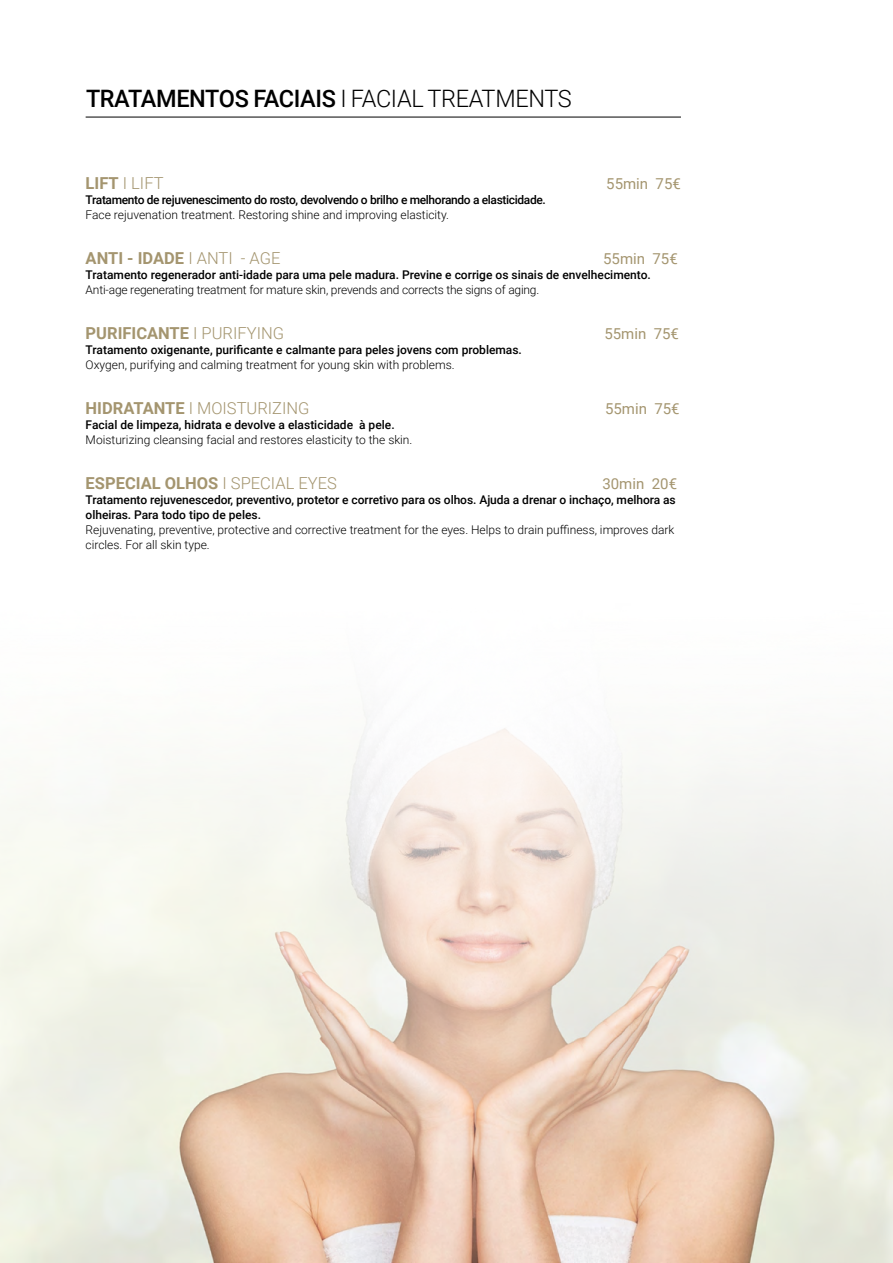
<style>
.page{position:relative;width:893px;height:1263px;background:#fff}
.page>*{position:absolute;margin:0;border:0;box-sizing:border-box;transform-origin:0 0}
.t1{font:500 24px "Roboto";letter-spacing:-.015em;color:#000}
.t2{font:700 16.5px "Roboto";color:#a4956f}
.t3{font:300 16.5px "Roboto";color:#a4956f}
.t4{font:15px "Roboto";color:#a4956f}
.t5{font:300 12px/15px "Roboto";color:#000}
.t6{font:500 12px/15px "Roboto";letter-spacing:-.005em;color:#000}
.t7{font:500 12px "Roboto";letter-spacing:-.03em;color:#000}
.s1{font-weight:300}
.s2{font-weight:700}
</style>
<div class="page">
<hr style="left:86px;top:117px;width:595px;height:1px;background:#000">
<img style="left:0;top:709px;width:893px;height:554px">
<h1 class="t1" style="left:86px;top:82px;width:487px">TRATAMENTOS FACIAIS <span class="s1">I FACIAL TREATMENTS</span></h1>
<h2 class="t3" style="left:86px;top:172px;width:80px"><span class="s2">LIFT</span> I LIFT</h2>
<p class="t4" style="left:606px;top:174px;width:76px">55min 75€</p>
<p class="t7" style="left:86px;top:192px;width:462px">Tratamento de rejuvenescimento do rosto, devolvendo o brilho e melhorando a elasticidade.</p>
<p class="t5" style="left:86px;top:207px;width:365px">Face rejuvenation treatment. Restoring shine and improving elasticity.</p>
<h2 class="t2" style="left:86px;top:247px;width:196px">ANTI - IDADE <span class="s1">I ANTI - AGE</span></h2>
<p class="t4" style="left:603px;top:249px;width:76px">55min 75€</p>
<p class="t6" style="left:86px;top:267px;width:567px">Tratamento regenerador anti-idade para uma pele madura. Previne e corrige os sinais de envelhecimento.</p>
<p class="t5" style="left:86px;top:282px;width:455px">Anti-age regenerating treatment for mature skin, prevends and corrects the signs of aging.</p>
<h2 class="t2" style="left:86px;top:322px;width:200px">PURIFICANTE <span class="s1">I PURIFYING</span></h2>
<p class="t4" style="left:604px;top:324px;width:76px">55min 75€</p>
<p class="t6" style="left:86px;top:342px;width:438px">Tratamento oxigenante, purificante e calmante para peles jovens com problemas.</p>
<p class="t5" style="left:86px;top:357px;width:370px">Oxygen, purifying and calming treatment for young skin with problems.</p>
<h2 class="t3" style="left:86px;top:397px;width:225px"><span class="s2">HIDRATANTE</span> I MOISTURIZING</h2>
<p class="t4" style="left:605px;top:399px;width:76px">55min 75€</p>
<p class="t6" style="left:86px;top:417px;width:311px">Facial de limpeza, hidrata e devolve a elasticidade à pele.</p>
<p class="t5" style="left:86px;top:432px;width:328px">Moisturizing cleansing facial and restores elasticity to the skin.</p>
<h2 class="t2" style="left:86px;top:472px;width:253px">ESPECIAL OLHOS <span class="s1">I SPECIAL EYES</span></h2>
<p class="t4" style="left:602px;top:474px;width:76px">30min 20€</p>
<p class="t6" style="left:86px;top:492px;width:592px">Tratamento rejuvenescedor, preventivo, protetor e corretivo para os olhos. Ajuda a drenar o inchaço, melhora as olheiras. Para todo tipo de peles.</p>
<p class="t5" style="left:86px;top:522px;width:590px">Rejuvenating, preventive, protective and corrective treatment for the eyes. Helps to drain puffiness, improves dark circles. For all skin type.</p>
</div>
